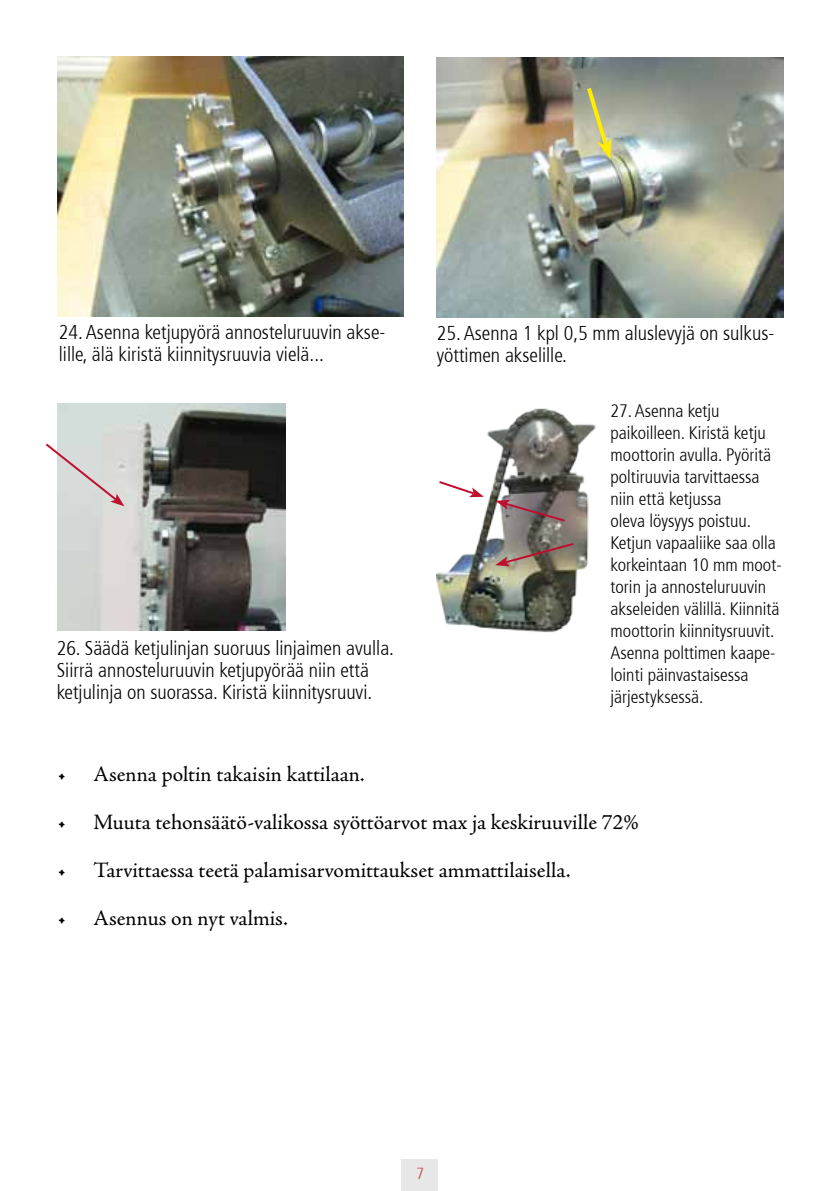
<style>
.page{position:relative;width:840px;height:1191px;background:#fff}
.page>*{position:absolute;margin:0;border:0;box-sizing:border-box;transform-origin:0 0}
.t1{font:22px "Adobe Jenson Pro";color:#000}
.t2{font:300 condensed 20px/22px "Frutiger";color:#000}
.t3{font:300 condensed 18px/22px "Frutiger";color:#000}
.t4{font:300 condensed 16px "Frutiger";color:#c74041}
</style>
<div class="page">
<div style="left:401px;top:1159px;width:37px;height:32px;background:#e7e7e8"></div>
<img style="left:436px;top:57px;width:346px;height:260px">
<img style="left:57px;top:57px;width:346px;height:260px">
<svg style="left:583px;top:83px;width:28px;height:76px;background:#bbba86"></svg>
<img style="left:57px;top:403px;width:228px;height:227px">
<img style="left:436px;top:408px;width:160px;height:224px">
<svg style="left:437px;top:479px;width:46px;height:18px"></svg>
<svg style="left:495px;top:500px;width:72px;height:23px;background:#8a7174"></svg>
<svg style="left:495px;top:541px;width:80px;height:25px;background:#88746a"></svg>
<svg style="left:46px;top:441px;width:78px;height:65px;background:#dbd6d5"></svg>
<p class="t2" style="left:59px;top:321px;width:328px">24. Asenna ketjupyörä annosteluruuvin akse&shy;lille, älä kiristä kiinnitysruuvia vielä...</p>
<p class="t2" style="left:57px;top:637px;width:338px">26. Säädä ketjulinjan suoruus linjaimen avulla.<br>Siirrä annosteluruuvin ketjupyörää niin että ketjulinja on suorassa. Kiristä kiinnitysruuvi.</p>
<p class="t2" style="left:436px;top:322px;width:339px">25. Asenna 1 kpl 0,5 mm aluslevyjä on sulkus&shy;yöttimen akselille.</p>
<p class="t3" style="left:610px;top:400px;width:172px">27. Asenna ketju paikoilleen. Kiristä ketju moottorin avulla. Pyöritä poltiruuvia tarvittaessa niin että ketjussa<br>oleva löysyys poistuu.<br>Ketjun vapaaliike saa olla korkeintaan 10 mm moot&shy;torin ja annosteluruuvin akseleiden välillä. Kiinnitä moottorin kiinnitysruuvit.<br>Asenna polttimen kaape&shy;lointi päinvastaisessa järjestyksessä.</p>
<p class="t1" style="left:57px;top:761px;width:308px">• Asenna poltin takaisin kattilaan.</p>
<p class="t1" style="left:57px;top:809px;width:582px">• Muuta tehonsäätö-valikossa syöttöarvot max ja keskiruuville 72%</p>
<p class="t1" style="left:57px;top:857px;width:514px">• Tarvittaessa teetä palamisarvomittaukset ammattilaisella.</p>
<p class="t1" style="left:57px;top:905px;width:232px">• Asennus on nyt valmis.</p>
<p class="t4" style="left:416px;top:1164px;width:9px">7</p>
</div>
